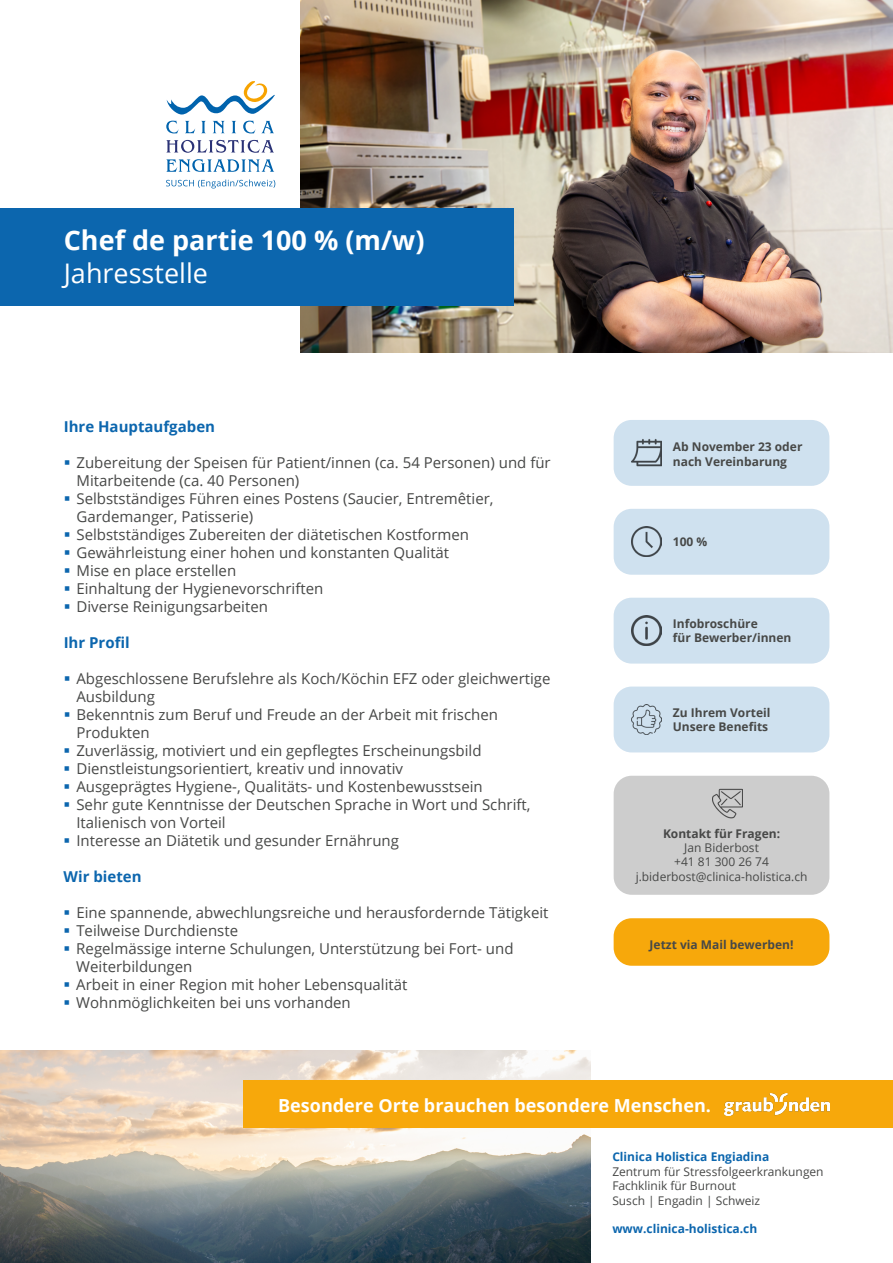
<style>
.page{position:relative;width:893px;height:1263px;background:#fff}
.page>*{position:absolute;margin:0;border:0;box-sizing:border-box;transform-origin:0 0}
.t1{font:700 27px "Open Sans";color:#fff}
.t2{font:27px "Open Sans";color:#fff}
.t3{font:700 18px "Open Sans";color:#fff}
.t4{font:15px/18px "Open Sans";color:#474847}
.t5{font:700 15px "Open Sans";color:#0c66ae}
.t6{font:700 12px/14.4px "Open Sans";color:#474847}
.t7{font:12px/14.4px "Open Sans";color:#474847}
.t8{font:700 12px "Open Sans";color:#0c66ae}
</style>
<div class="page">
<svg style="left:166px;top:81px;width:109px;height:52px"></svg>
<svg style="left:166px;top:140px;width:108px;height:13px"></svg>
<svg style="left:166px;top:159px;width:108px;height:13px"></svg>
<svg style="left:166px;top:179px;width:109px;height:9px"></svg>
<img style="left:300px;top:0;width:593px;height:353px">
<div style="left:0;top:208px;width:513px;height:98px;background:#0c66ae"></div>
<img style="left:0;top:1050px;width:591px;height:213px">
<div style="left:243px;top:1080px;width:650px;height:47px;background:#f7a80b"></div>
<img style="left:724px;top:1093px;width:105px;height:22px">
<div style="left:614px;top:420px;width:215px;height:66px;background:#cfe1ef;border-radius:18px"></div>
<img style="left:631px;top:439px;width:30px;height:28px">
<div style="left:614px;top:509px;width:215px;height:66px;background:#cfe1ef;border-radius:18px"></div>
<img style="left:631px;top:527px;width:30px;height:30px">
<div style="left:614px;top:598px;width:215px;height:66px;background:#cfe1ef;border-radius:18px"></div>
<img style="left:631px;top:616px;width:30px;height:30px">
<div style="left:614px;top:776px;width:215px;height:119px;background:#cdcdcd;border-radius:18px"></div>
<img style="left:712px;top:788px;width:30px;height:31px">
<div style="left:614px;top:918px;width:215px;height:48px;background:#f7a80b;border-radius:18px"></div>
<div style="left:614px;top:686px;width:215px;height:66px;background:#cfe1ef;border-radius:18px"></div>
<img style="left:631px;top:704px;width:30px;height:30px">
<h1 class="t1" style="left:64px;top:221px;width:362px">Chef de partie 100 % (m/w)</h1>
<h1 class="t2" style="left:64px;top:254px;width:146px">Jahresstelle</h1>
<p class="t5" style="left:64px;top:416px;width:153px">Ihre Hauptaufgaben</p>
<p class="t4" style="left:76px;top:453px;width:476px">Zubereitung der Speisen für Patient/innen (ca. 54 Personen) und für Mitarbeitende (ca. 40 Personen)<br>Selbstständiges Führen eines Postens (Saucier, Entremêtier, Gardemanger, Patisserie)<br>Selbstständiges Zubereiten der diätetischen Kostformen Gewährleistung einer hohen und konstanten Qualität<br>Mise en place erstellen<br>Einhaltung der Hygienevorschriften<br>Diverse Reinigungsarbeiten</p>
<p class="t5" style="left:64px;top:632px;width:67px">Ihr Profil</p>
<p class="t4" style="left:76px;top:669px;width:476px">Abgeschlossene Berufslehre als Koch/Köchin EFZ oder gleichwertige Ausbildung<br>Bekenntnis zum Beruf und Freude an der Arbeit mit frischen Produkten<br>Zuverlässig, motiviert und ein gepflegtes Erscheinungsbild Dienstleistungsorientiert, kreativ und innovativ<br>Ausgeprägtes Hygiene-, Qualitäts- und Kostenbewusstsein<br>Sehr gute Kenntnisse der Deutschen Sprache in Wort und Schrift, Italienisch von Vorteil<br>Interesse an Diätetik und gesunder Ernährung</p>
<p class="t5" style="left:64px;top:866px;width:79px">Wir bieten</p>
<p class="t4" style="left:76px;top:903px;width:474px">Eine spannende, abwechlungsreiche und herausfordernde Tätigkeit Teilweise Durchdienste<br>Regelmässige interne Schulungen, Unterstützung bei Fort- und Weiterbildungen<br>Arbeit in einer Region mit hoher Lebensqualität Wohnmöglichkeiten bei uns vorhanden</p>
<p class="t6" style="left:673px;top:440px;width:131px">Ab November 23 oder nach Vereinbarung</p>
<p class="t6" style="left:673px;top:534px;width:36px">100 %</p>
<p class="t6" style="left:673px;top:616px;width:120px">Infobroschüre<br>für Bewerber/innen</p>
<p class="t6" style="left:673px;top:705px;width:99px">Zu Ihrem Vorteil<br>Unsere Benefits</p>
<p class="t6" style="left:663px;top:826px;width:119px">Kontakt für Fragen:</p>
<p class="t7" style="left:636px;top:840px;width:173px;text-align:center">Jan Biderbost<br>+41 81 300 26 74 j.biderbost@clinica-holistica.ch</p>
<p class="t6" style="left:650px;top:937px;width:145px">Jetzt via Mail bewerben!</p>
<p class="t3" style="left:278px;top:1092px;width:434px">Besondere Orte brauchen besondere Menschen.</p>
<p class="t8" style="left:612px;top:1148px;width:159px">Clinica Holistica Engiadina</p>
<p class="t7" style="left:612px;top:1164px;width:213px">Zentrum für Stressfolgeerkrankungen<br>Fachklinik für Burnout<br>Susch | Engadin | Schweiz</p>
<p class="t8" style="left:612px;top:1220px;width:146px">www.clinica-holistica.ch</p>
</div>
